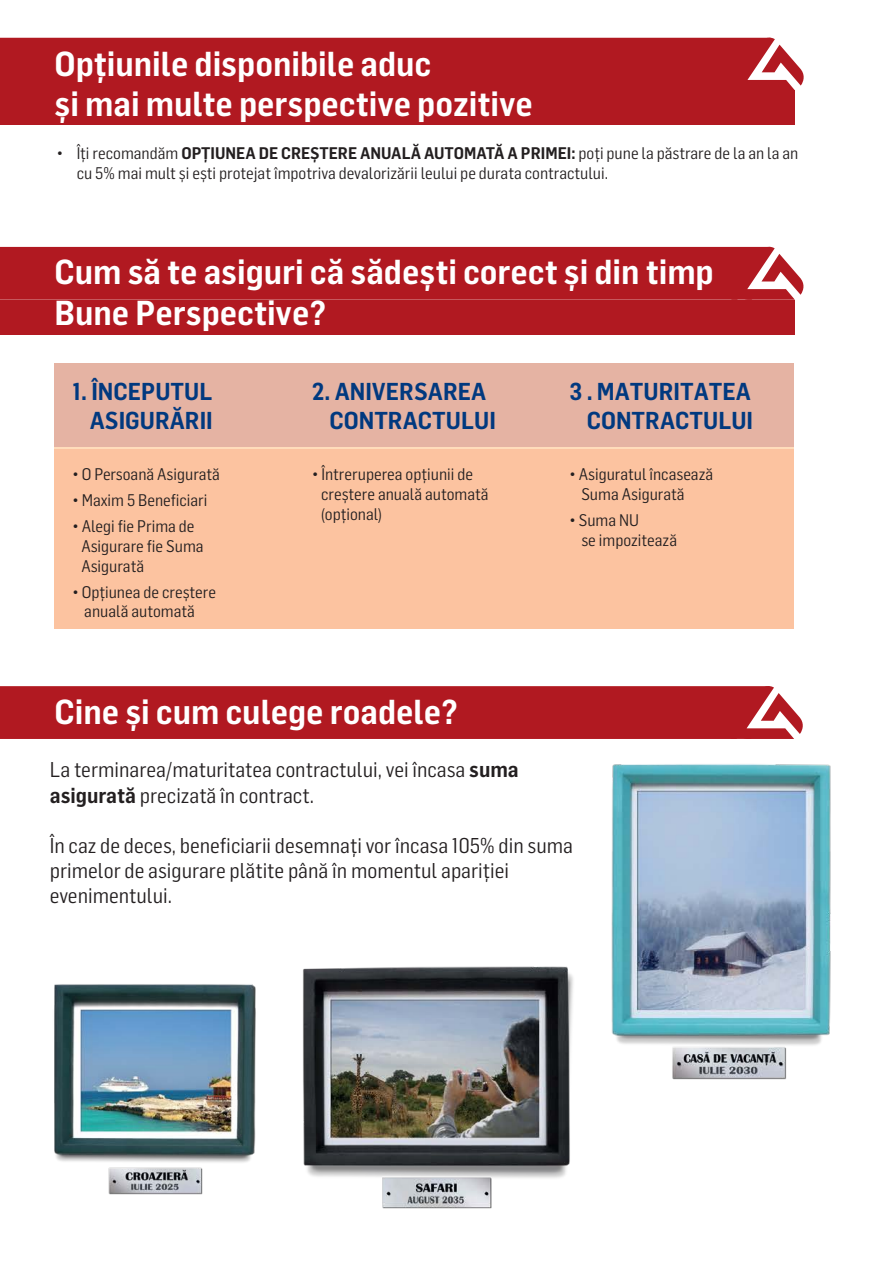
<style>
.page{position:relative;width:893px;height:1263px;background:#fff}
.page>*{position:absolute;margin:0;border:0;box-sizing:border-box;transform-origin:0 0}
.t1{font:600 34.05px/40.8px "Flama Semicondensed";color:#fff}
.t2{font:600 24px/28.8px "Flama Semicondensed";color:#01397f;text-align:right}
.t3{font:21px/25.2px "Flama Semicondensed";color:#231f20}
.t4{font:16.5px/19.8px "Flama Semicondensed";color:#231f20}
.s1{font-weight:600}
</style>
<div class="page">
<div style="left:0;top:686px;width:803px;height:53px;background:#b11921"></div>
<div style="left:0;top:37px;width:804px;height:53px;background:#b11921"></div>
<div style="left:0;top:90px;width:795px;height:35px;background:#b11921"></div>
<svg style="left:0;top:246px;width:804px;height:54px;background:#b5252c"></svg>
<div style="left:0;top:300px;width:795px;height:34px;background:#b11921"></div>
<img style="left:611px;top:764px;width:220px;height:316px">
<img style="left:303px;top:966px;width:270px;height:243px">
<img style="left:54px;top:984px;width:202px;height:211px">
<div style="left:54px;top:363px;width:740px;height:85px;background:#e5b3a3"></div>
<div style="left:54px;top:448px;width:740px;height:181px;background:#fcc3a0"></div>
<h1 class="t1" style="left:55px;top:42px;width:480px">Opțiunile disponibile aduc<br>și mai multe perspective pozitive</h1>
<p class="t4" style="left:77px;top:142px;width:723px;text-indent:-20px">• Îți recomandăm <span class="s1">OPȚIUNEA DE CREȘTERE ANUALĂ AUTOMATĂ A PRIMEI:</span> poți pune la păstrare de la an la an cu 5% mai mult și ești protejat împotriva devalorizării leului pe durata contractului.</p>
<h1 class="t1" style="left:55px;top:250px;width:661px">Cum să te asiguri că sădești corect și din timp<br>Bune Perspective?</h1>
<h2 class="t2" style="left:72px;top:376px;width:142px">1. ÎNCEPUTUL<br>ASIGURĂRII</h2>
<p class="t4" style="left:72px;top:464px;width:149px">• O Persoană Asigurată</p>
<p class="t4" style="left:72px;top:490px;width:137px">• Maxim 5 Beneficiari</p>
<p class="t4" style="left:81px;top:516px;width:124px;text-indent:-9px">• Alegi fie Prima de<br>Asigurare fie Suma<br>Asigurată</p>
<p class="t4" style="left:72px;top:581px;width:145px;text-align:center">• Opțiunea de creștere anuală automată</p>
<h2 class="t2" style="left:329px;top:376px;width:168px;text-align:left;text-indent:-17px">2. ANIVERSAREA<br>CONTRACTULUI</h2>
<p class="t4" style="left:321px;top:464px;width:169px;text-indent:-9px">• Întreruperea opțiunii de creștere anuală automată (opțional)</p>
<h2 class="t2" style="left:569px;top:376px;width:185px">3 . MATURITATEA<br>CONTRACTULUI</h2>
<p class="t4" style="left:581px;top:464px;width:133px;text-indent:-12px">• Asiguratul încasează<br>Suma Asigurată</p>
<p class="t4" style="left:581px;top:510px;width:97px;text-indent:-12px">• Suma NU<br>se impozitează</p>
<h1 class="t1" style="left:55px;top:690px;width:405px">Cine și cum culege roadele?</h1>
<p class="t3" style="left:50px;top:756px;width:470px">La terminarea/maturitatea contractului, vei încasa <span class="s1">suma asigurată</span> precizată în contract.</p>
<p class="t3" style="left:50px;top:832px;width:525px">În caz de deces, beneficiarii desemnați vor încasa 105% din suma primelor de asigurare plătite până în momentul apariției evenimentului.</p>
</div>
